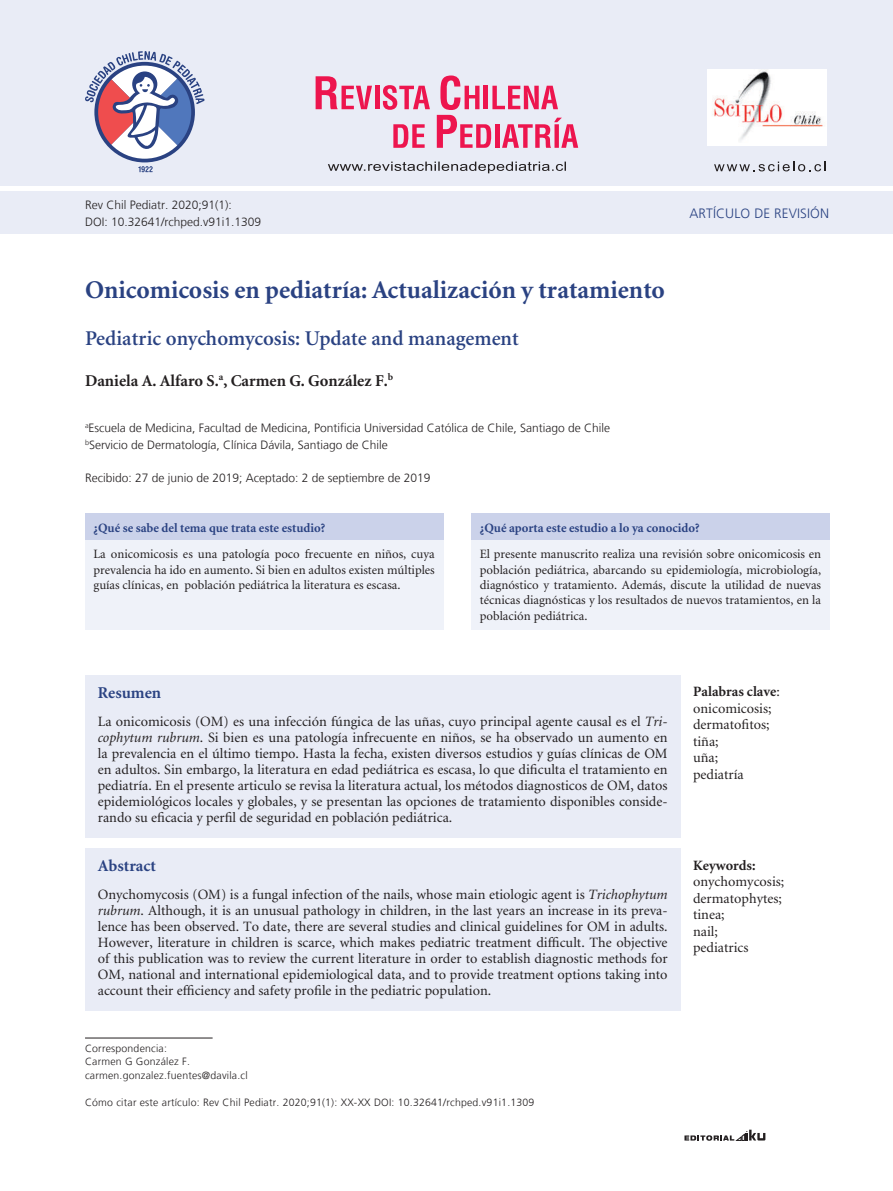
<style>
.page{position:relative;width:893px;height:1191px;background:#fff}
.page>*{position:absolute;margin:0;border:0;box-sizing:border-box;transform-origin:0 0}
.t1{font:700 25.5px "Minion";color:#2a4282}
.t2{font:600 21px "Minion";color:#2a4282}
.t3{font:700 16.5px "Minion";color:#231f20}
.t4{font:700 16.5px "Minion";color:#2a4282}
.t5{font:14.25px/15.9px "Minion";color:#231f20}
.t6{font:700 14.25px "Minion";color:#231f20}
.t7{font:300 13.5px "Frutiger LT";letter-spacing:.01em;color:#2a4282}
.t8{font:12.75px/15.3px "Minion";color:#231f20;text-align:justify}
.t9{font:700 12.75px "Minion";color:#2a4282}
.t10{font:300 12px/16.5px "Frutiger LT";color:#231f20}
.t11{font:300 10.5px/13.5px "Frutiger LT";letter-spacing:.02em;color:#231f20}
.s1{font-style:italic}
.s2{font-weight:700}
</style>
<div class="page">
<svg style="left:684px;top:1129px;width:81px;height:11px"></svg>
<div style="left:0;top:192px;width:893px;height:42px;background:#e9ecf6"></div>
<div style="left:0;top:0;width:893px;height:186px;background:#e9ecf6"></div>
<svg style="left:714px;top:162px;width:111px;height:9px"></svg>
<svg style="left:138px;top:166px;width:15px;height:6px"></svg>
<svg style="left:85px;top:51px;width:120px;height:108px"></svg>
<img style="left:707px;top:70px;width:119px;height:75px">
<svg style="left:393px;top:124px;width:32px;height:24px"></svg>
<svg style="left:316px;top:76px;width:56px;height:33px"></svg>
<hr style="left:375px;top:86px;width:4px;height:23px;background:#ed154e">
<svg style="left:383px;top:85px;width:47px;height:25px"></svg>
<svg style="left:437px;top:75px;width:141px;height:73px"></svg>
<svg style="left:328px;top:162px;width:238px;height:11px"></svg>
<hr style="left:85px;top:1037px;width:128px;height:1px;background:#231f20">
<div style="left:85px;top:675px;width:595px;height:162px;background:#e9ecf6"></div>
<div style="left:85px;top:848px;width:595px;height:162px;background:#e9ecf6"></div>
<div style="left:85px;top:513px;width:358px;height:27px;background:#cbd2ea"></div>
<div style="left:85px;top:540px;width:358px;height:89px;background:#eff2f9"></div>
<div style="left:471px;top:513px;width:359px;height:27px;background:#cbd2ea"></div>
<div style="left:471px;top:540px;width:359px;height:89px;background:#eff2f9"></div>
<p class="t10" style="left:85px;top:197px;width:178px">Rev Chil Pediatr. 2020;91(1):<br>DOI: 10.32641/rchped.v91i1.1309</p>
<h1 class="t1" style="left:85px;top:277px;width:581px">Onicomicosis en pediatría: Actualización y tratamiento</h1>
<h2 class="t2" style="left:85px;top:327px;width:435px">Pediatric onychomycosis: Update and management</h2>
<p class="t3" style="left:85px;top:372px;width:310px">Daniela A. Alfaro S.<sup>a</sup>, Carmen G. González F.<sup>b</sup></p>
<p class="t10" style="left:85px;top:420px;width:527px"><sup>a</sup>Escuela de Medicina, Facultad de Medicina, Pontificia Universidad Católica de Chile, Santiago de Chile <sup>b</sup>Servicio de Dermatología, Clínica Dávila, Santiago de Chile</p>
<p class="t10" style="left:85px;top:469px;width:347px">Recibido: 27 de junio de 2019; Aceptado: 2 de septiembre de 2019</p>
<p class="t7" style="left:689px;top:205px;width:141px">ARTÍCULO DE REVISIÓN</p>
<p class="t9" style="left:94px;top:521px;width:233px">¿Qué se sabe del tema que trata este estudio?</p>
<p class="t8" style="left:94px;top:547px;width:343px">La onicomicosis es una patología poco frecuente en niños, cuya prevalencia ha ido en aumento. Si bien en adultos existen múltiples guías clínicas, en población pediátrica la literatura es escasa.</p>
<p class="t9" style="left:480px;top:521px;width:221px">¿Qué aporta este estudio a lo ya conocido?</p>
<p class="t8" style="left:480px;top:547px;width:343px">El presente manuscrito realiza una revisión sobre onicomicosis en población pediátrica, abarcando su epidemiología, microbiología, diagnóstico y tratamiento. Además, discute la utilidad de nuevas técnicas diagnósticas y los resultados de nuevos tratamientos, en la población pediátrica.</p>
<p class="t4" style="left:98px;top:684px;width:65px">Resumen</p>
<p class="t5" style="left:98px;top:714px;width:571px;text-align:justify">La onicomicosis (OM) es una infección fúngica de las uñas, cuyo principal agente causal es el <span class="s1">Tri&shy;cophytum rubrum</span>. Si bien es una patología infrecuente en niños, se ha observado un aumento en la prevalencia en el último tiempo. Hasta la fecha, existen diversos estudios y guías clínicas de OM en adultos. Sin embargo, la literatura en edad pediátrica es escasa, lo que dificulta el tratamiento en pediatría. En el presente articulo se revisa la literatura actual, los métodos diagnosticos de OM, datos epidemiológicos locales y globales, y se presentan las opciones de tratamiento disponibles conside&shy;rando su eficacia y perfil de seguridad en población pediátrica.</p>
<p class="t4" style="left:98px;top:857px;width:60px">Abstract</p>
<p class="t5" style="left:98px;top:887px;width:571px;text-align:justify">Onychomycosis (OM) is a fungal infection of the nails, whose main etiologic agent is <span class="s1">Trichophytum rubrum</span>. Although, it is an unusual pathology in children, in the last years an increase in its preva&shy;lence has been observed. To date, there are several studies and clinical guidelines for OM in adults.<br>However, literature in children is scarce, which makes pediatric treatment difficult. The objective of this publication was to review the current literature in order to establish diagnostic methods for OM, national and international epidemiological data, and to provide treatment options taking into account their efficiency and safety profile in the pediatric population.</p>
<p class="t11" style="left:85px;top:1041px;width:164px">Correspondencia:<br>Carmen G González F. carmen.gonzalez.fuentes@davila.cl</p>
<p class="t11" style="left:85px;top:1095px;width:451px">Cómo citar este artículo: Rev Chil Pediatr. 2020;91(1): XX-XX DOI: 10.32641/rchped.v91i1.1309</p>
<p class="t5" style="left:693px;top:684px;width:88px;line-height:16.5px"><span class="s2">Palabras clave</span>: onicomicosis; dermatofitos; tiña;<br>uña;<br>pediatría</p>
<p class="t6" style="left:693px;top:857px;width:64px">Keywords:</p>
<p class="t5" style="left:693px;top:873px;width:93px;line-height:16.5px">onychomycosis; dermatophytes; tinea;<br>nail;<br>pediatrics</p>
</div>
